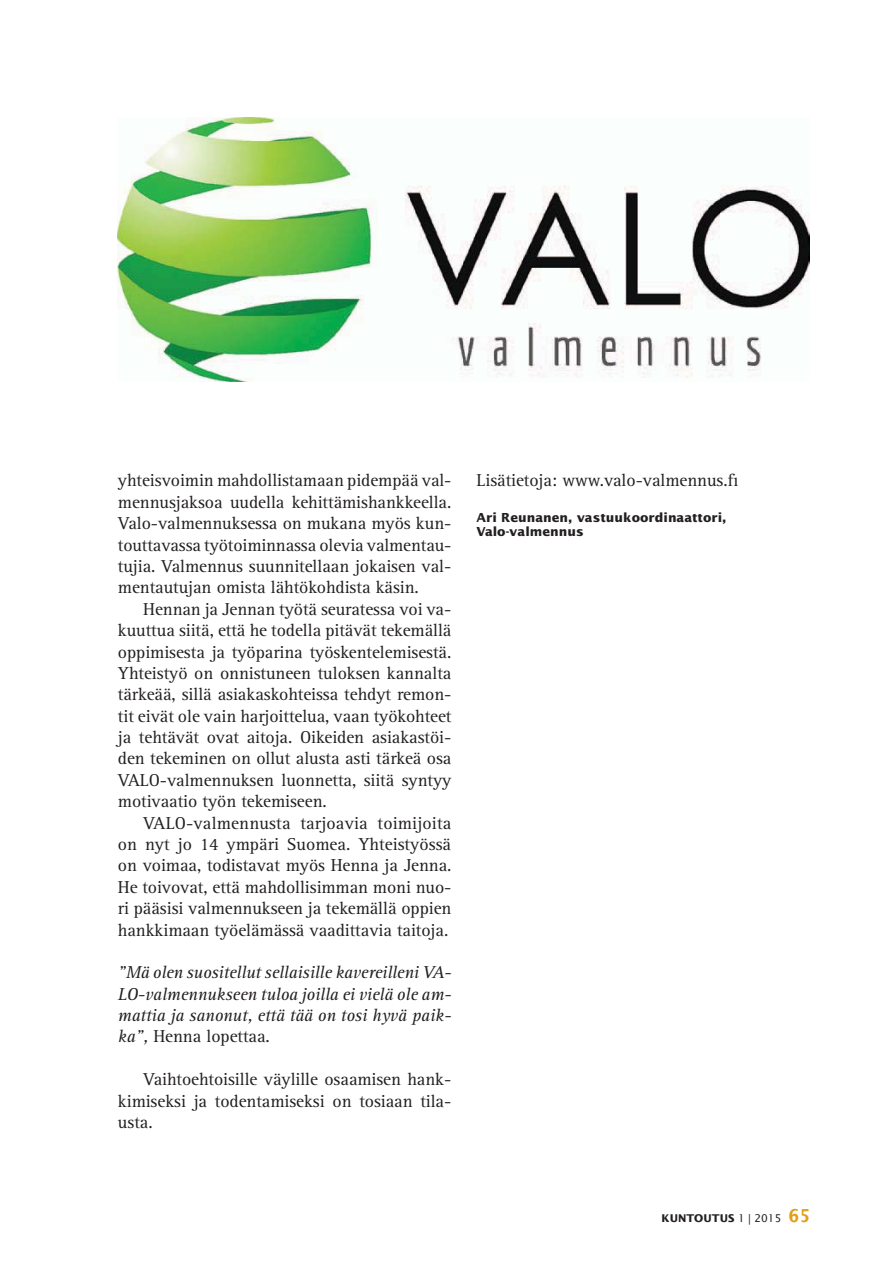
<style>
.page{position:relative;width:893px;height:1263px;background:#fff}
.page>*{position:absolute;margin:0;border:0;box-sizing:border-box;transform-origin:0 0}
.t1{font:17.85px/21.5px "Rotis Serif Std";letter-spacing:-.005em;color:#231f20;text-align:justify}
.t2{font:italic 17.85px/21.5px "Rotis Serif Std";letter-spacing:-.005em;color:#231f20;text-align:justify}
.t3{font:700 12.45px/14.2px "Lucida Sans Std";color:#231f20}
.t4{font:700 10.65px "Lucida Sans Std";color:#231f20}
.s1{font-style:normal}
.s2{font-weight:400}
.s3{font-family:"Lucida Sans Typewriter Std";font-size:17.85px;color:#e39f15}
</style>
<div class="page">
<img style="left:118px;top:118px;width:692px;height:263px">
<p class="t1" style="left:118px;top:470px;width:335px">yhteisvoimin mahdollistamaan pidempää val&shy;mennusjaksoa uudella kehittämishankkeella.<br>Valo-valmennuksessa on mukana myös kun&shy;touttavassa työtoiminnassa olevia valmentau&shy;tujia. Valmennus suunnitellaan jokaisen val&shy;mentautujan omista lähtökohdista käsin.</p>
<p class="t1" style="left:118px;top:598px;width:335px;text-indent:25px">Hennan ja Jennan työtä seuratessa voi va&shy;kuuttua siitä, että he todella pitävät tekemällä oppimisesta ja työparina työskentelemisestä.<br>Yhteistyö on onnistuneen tuloksen kannalta tärkeää, sillä asiakaskohteissa tehdyt remon&shy;tit eivät ole vain harjoittelua, vaan työkohteet ja tehtävät ovat aitoja. Oikeiden asiakastöi&shy;den tekeminen on ollut alusta asti tärkeä osa VALO-valmennuksen luonnetta, siitä syntyy motivaatio työn tekemiseen.</p>
<p class="t1" style="left:118px;top:812px;width:335px;text-indent:25px">VALO-valmennusta tarjoavia toimijoita on nyt jo 14 ympäri Suomea. Yhteistyössä on voimaa, todistavat myös Henna ja Jenna.<br>He toivovat, että mahdollisimman moni nuo&shy;ri pääsisi valmennukseen ja tekemällä oppien hankkimaan työelämässä vaadittavia taitoja.</p>
<p class="t2" style="left:118px;top:961px;width:335px">”Mä olen suositellut sellaisille kavereilleni VA-LO-valmennukseen tuloa joilla ei vielä ole am&shy;mattia ja sanonut, että tää on tosi hyvä paik&shy;ka”, <span class="s1">Henna lopettaa.</span></p>
<p class="t1" style="left:118px;top:1068px;width:335px;text-indent:25px">Vaihtoehtoisille väylille osaamisen hank&shy;kimiseksi ja todentamiseksi on tosiaan tila&shy;usta.</p>
<p class="t1" style="left:477px;top:470px;width:263px">Lisätietoja: www.valo-valmennus.fi</p>
<p class="t3" style="left:477px;top:511px;width:251px">Ari Reunanen, vastuukoordinaattori,<br>Valo-valmennus</p>
<p class="t4" style="left:662px;top:1212px;width:150px">KUNTOUTUS <span class="s2">1 | 2015</span> <span class="s3">65</span></p>
</div>
